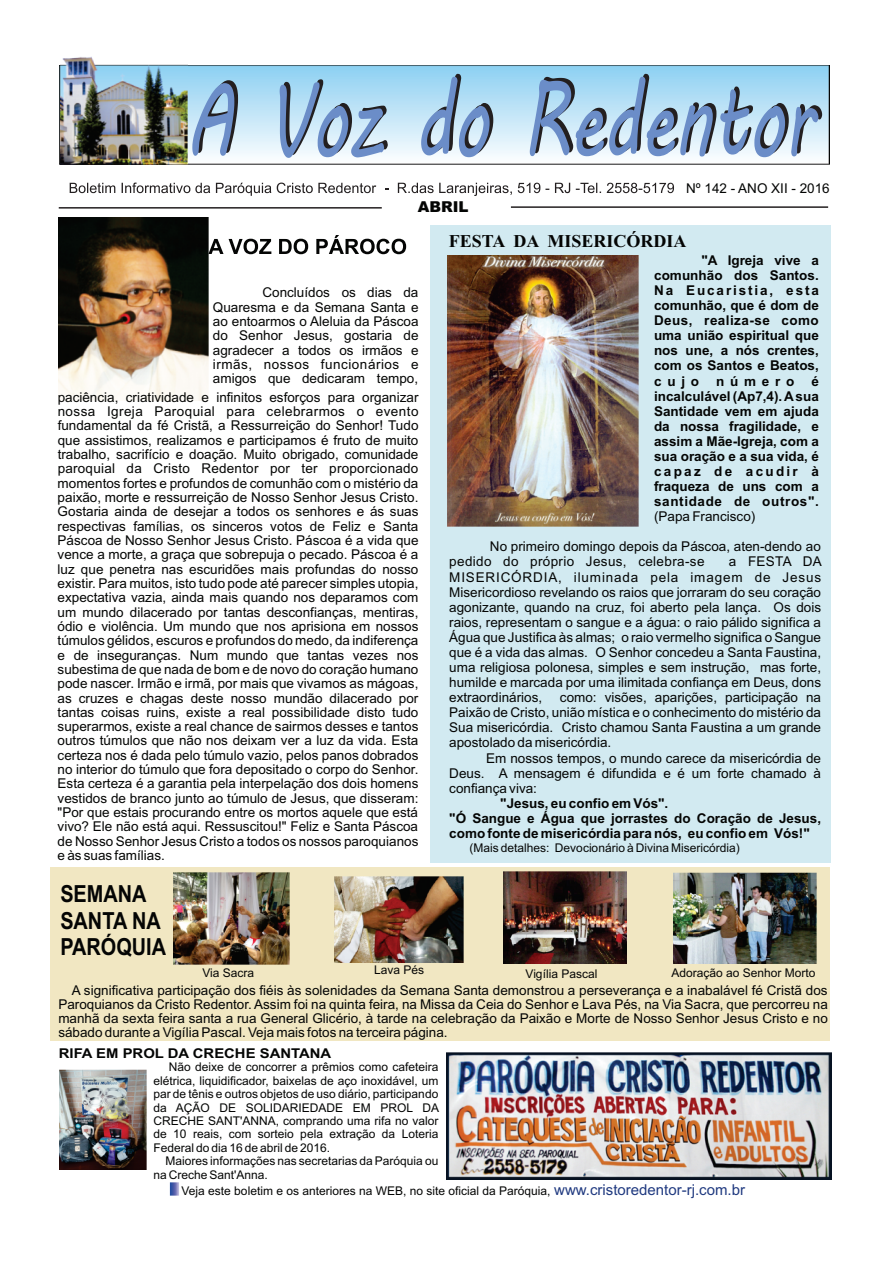
<style>
.page{position:relative;width:893px;height:1263px;background:#fff}
.page>*{position:absolute;margin:0;border:0;box-sizing:border-box;transform-origin:0 0}
.t1{font:700 23.55px/26.2px "Arial";color:#040504;scale:.85 1}
.t2{font:700 18px "Times New Roman";color:#040504}
.t3{font:900 15px "Arial";color:#040504}
.t4{font:13.5px/14.4px "Arial";color:#040504;text-align:justify}
.t5{font:700 13.5px/15.1px "Arial";color:#040504;text-align:justify}
.t6{font:700 13.5px "Arial";color:#040504;scale:1.1 1}
.t7{font:12px/13.4px "Arial";color:#040504;text-align:justify}
.s1{font-size:15px;color:#203a80}
</style>
<div class="page">
<div style="left:50px;top:868px;width:780px;height:173px;background:#f1e7c2"></div>
<div style="left:431px;top:225px;width:400px;height:637px;background:#d2eaf1"></div>
<img style="left:60px;top:65px;width:770px;height:100px">
<svg style="left:70px;top:183px;width:306px;height:13px"></svg>
<svg style="left:398px;top:183px;width:276px;height:13px"></svg>
<hr style="left:59px;top:207px;width:323px;height:2px;background:#231f20">
<hr style="left:511px;top:206px;width:317px;height:2px;background:#231f20">
<svg style="left:196px;top:74px;width:626px;height:81px;background:#99d0ed"></svg>
<svg style="left:192px;top:77px;width:626px;height:81px;background:#a2c0da"></svg>
<img style="left:170px;top:1182px;width:9px;height:14px">
<img style="left:61px;top:56px;width:127px;height:108px">
<img style="left:448px;top:255px;width:190px;height:272px">
<img style="left:58px;top:218px;width:150px;height:183px">
<svg style="left:208px;top:235px;width:198px;height:19px"></svg>
<img style="left:673px;top:873px;width:143px;height:90px">
<img style="left:335px;top:877px;width:128px;height:85px">
<img style="left:174px;top:872px;width:115px;height:93px">
<img style="left:504px;top:872px;width:122px;height:92px">
<img style="left:59px;top:1069px;width:87px;height:101px">
<img style="left:447px;top:1052px;width:385px;height:127px">
<p class="t3" style="left:418px;top:201px;width:52px">ABRIL</p>
<p class="t4" style="left:686px;top:182px;width:145px">Nº 142 - ANO XII - 2016</p>
<p class="t4" style="left:213px;top:287px;width:207px;text-indent:50px">Concluídos os dias da Quaresma e da Semana Santa e ao entoarmos o Aleluia da Páscoa do Senhor Jesus, gostaria de agradecer a todos os irmãos e irmãs, nossos funcionários e amigos que dedicaram tempo,</p>
<p class="t4" style="left:58px;top:391px;width:362px">paciência, criatividade e infinitos esforços para organizar nossa Igreja Paroquial para celebrarmos o evento fundamental da fé Cristã, a Ressurreição do Senhor! Tudo que assistimos, realizamos e participamos é fruto de muito trabalho, sacrifício e doação. Muito obrigado, comunidade paroquial da Cristo Redentor por ter proporcionado momentos fortes e profundos de comunhão com o mistério da paixão, morte e ressurreição de Nosso Senhor Jesus Cristo.<br>Gostaria ainda de desejar a todos os senhores e ás suas respectivas famílias, os sinceros votos de Feliz e Santa Páscoa de Nosso Senhor Jesus Cristo. Páscoa é a vida que vence a morte, a graça que sobrepuja o pecado. Páscoa é a luz que penetra nas escuridões mais profundas do nosso existir. Para muitos, isto tudo pode até parecer simples utopia, expectativa vazia, ainda mais quando nos deparamos com um mundo dilacerado por tantas desconfianças, mentiras, ódio e violência. Um mundo que nos aprisiona em nossos túmulos gélidos, escuros e profundos do medo, da indiferença e de inseguranças. Num mundo que tantas vezes nos subestima de que nada de bom e de novo do coração humano pode nascer. Irmão e irmã, por mais que vivamos as mágoas, as cruzes e chagas deste nosso mundão dilacerado por tantas coisas ruins, existe a real possibilidade disto tudo superarmos, existe a real chance de sairmos desses e tantos outros túmulos que não nos deixam ver a luz da vida. Esta certeza nos é dada pelo túmulo vazio, pelos panos dobrados no interior do túmulo que fora depositado o corpo do Senhor.<br>Esta certeza é a garantia pela interpelação dos dois homens vestidos de branco junto ao túmulo de Jesus, que disseram: "Por que estais procurando entre os mortos aquele que está vivo? Ele não está aqui. Ressuscitou!" Feliz e Santa Páscoa de Nosso Senhor Jesus Cristo a todos os nossos paroquianos e às suas famílias.</p>
<h1 class="t1" style="left:60px;top:883px;width:126px">SEMANA<br>SANTA NA<br>PARÓQUIA</h1>
<h2 class="t2" style="left:449px;top:234px;width:239px">FESTA DA MISERICÓRDIA</h2>
<p class="t5" style="left:654px;top:254px;width:166px;text-indent:47px">"A Igreja vive a comunhão dos Santos.<br>Na Eucaristia, esta comunhão, que é dom de Deus, realiza-se como uma união espiritual que nos une, a nós crentes, com os Santos e Beatos, cujo</p>
<p class="t5" style="left:654px;top:374px;width:166px;text-indent:157px">é incalculável (Ap7,4). Asua Santidade vem em ajuda da nossa fragilidade, e assim a Mãe-Igreja, com a sua oração e a sua vida, é capaz de acudir à fraqueza de uns com a santidade de outros".</p>
<p class="t4" style="left:654px;top:511px;width:103px">(Papa Francisco)</p>
<p class="t5" style="left:716px;top:374px;width:80px">número</p>
<p class="t4" style="left:449px;top:540px;width:373px;line-height:15.1px;text-indent:41px">No primeiro domingo depois da Páscoa, aten-dendo ao pedido do próprio Jesus, celebra-se</p>
<p class="t4" style="left:449px;top:555px;width:374px;line-height:15.1px;text-indent:280px">a FESTA DA MISERICÓRDIA, iluminada pela imagem de Jesus Misericordioso revelando os raios que jorraram do seu coração agonizante, quando na cruz, foi aberto pela lança. Os dois raios, representam o sangue e a água: o raio pálido significa a Água que Justifica às almas; o raio vermelho significa o Sangue que é a vida das almas. O Senhor concedeu a Santa Faustina, uma religiosa polonesa, simples e sem instrução, mas forte, humilde e marcada por uma ilimitada confiança em Deus, dons extraordinários,</p>
<p class="t4" style="left:449px;top:691px;width:373px;line-height:15.1px;text-indent:111px">como: visões, aparições, participação na Paixão de Cristo, união mística e o conhecimento do mistério da Sua misericórdia. Cristo chamou Santa Faustina a um grande apostolado da misericórdia.</p>
<p class="t4" style="left:449px;top:751px;width:373px;line-height:15.1px;text-indent:37px">Em nossos tempos, o mundo carece da misericórdia de Deus. A mensagem é difundida e é um forte chamado à confiança viva:</p>
<p class="t5" style="left:449px;top:797px;width:373px;text-align:left;text-indent:51px">"Jesus, eu confio em Vós".<br>"Ó Sangue e Água que jorrastes do Coração de Jesus, como fonte de misericórdia para nós, eu confio em Vós!"</p>
<p class="t7" style="left:470px;top:842px;width:272px">(Mais detalhes: Devocionário à Divina Misericórdia)</p>
<p class="t7" style="left:374px;top:964px;width:52px">Lava Pés</p>
<p class="t7" style="left:525px;top:968px;width:73px">Vigília Pascal</p>
<p class="t7" style="left:202px;top:967px;width:53px">Via Sacra</p>
<p class="t7" style="left:671px;top:968px;width:146px">Adoração ao Senhor Morto</p>
<p class="t4" style="left:58px;top:985px;width:771px;line-height:13.6px;text-indent:14px">A significativa participação dos fiéis às solenidades da Semana Santa demonstrou a perseverança e a inabalável fé Cristã dos Paroquianos da Cristo Redentor. Assim foi na quinta feira, na Missa da Ceia do Senhor e Lava Pés, na Via Sacra, que percorreu na manhã da sexta feira santa a rua General Glicério, à tarde na celebração da Paixão e Morte de Nosso Senhor Jesus Cristo e no sábado durante a Vigília Pascal. Veja mais fotos na terceira página.</p>
<p class="t6" style="left:59px;top:1048px;width:249px">RIFA EM PROL DA CRECHE SANTANA</p>
<p class="t7" style="left:153px;top:1061px;width:287px;text-indent:15px">Não deixe de concorrer a prêmios como cafeteira elétrica, liquidificador, baixelas de aço inoxidável, um par de tênis e outros objetos de uso diário, participando da AÇÃO DE SOLIDARIEDADE EM PROL DA CRECHE SANT'ANNA, comprando uma rifa no valor de 10 reais, com sorteio pela extração da Loteria Federal do dia 16 de abril de 2016.</p>
<p class="t7" style="left:153px;top:1155px;width:286px;text-indent:12px">Maiores informações nas secretarias da Paróquia ou na Creche Sant'Anna.</p>
<p class="t7" style="left:182px;top:1185px;width:565px">Veja este boletim e os anteriores na WEB, no site oficial da Paróquia, <span class="s1">www.cristoredentor-rj.com.br</span></p>
</div>
